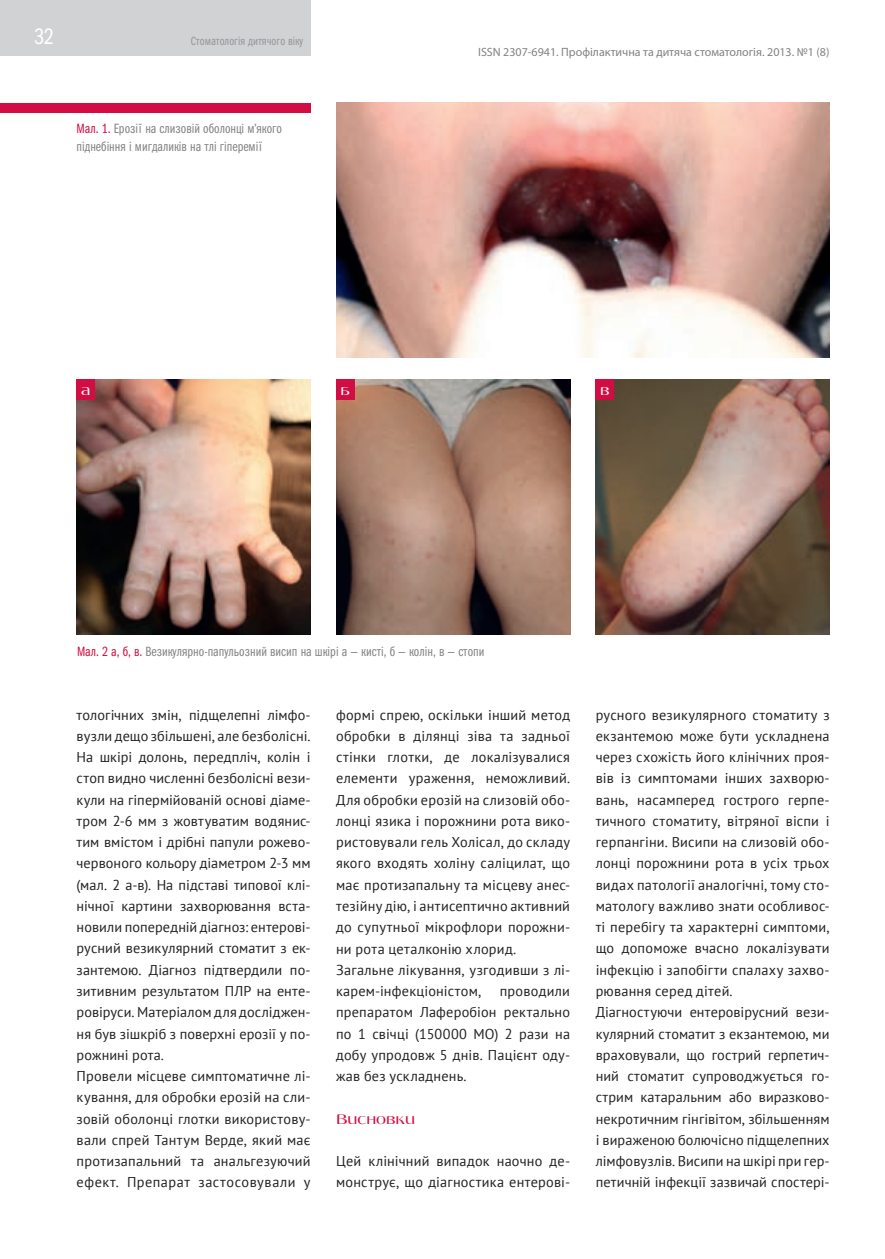
<style>
.page{position:relative;width:885px;height:1259px;background:#fff}
.page>*{position:absolute;margin:0;border:0;box-sizing:border-box;transform-origin:0 0}
.t1{font:22.5px "Franklin Gothic Book Cmp ITC";color:#fff}
.PIDZAG_Julia{font:15px "Angelica C";color:#d20d44}
.PIDZAG_Julia-2{font:15px "Angelica C";color:#fff}
.txt_main{font:14.25px/21.3px "PT Sans";letter-spacing:.015em;color:#231f20;text-align:justify}
.Pidpus_PDS{font:13.5px/18px "Franklin Gothic Book Cmp ITC";color:#808285}
.t2{font:12px "Myriad Pro";color:#808285}
.t3{font:12px "Franklin Gothic Book Cmp ITC";color:#939598}
.s1{color:#d20d44}
</style>
<div class="page">
<div style="left:0;top:0;width:310px;height:55px;background:#d1d2d4"></div>
<img style="left:336px;top:103px;width:493px;height:255px">
<div style="left:0;top:103px;width:310px;height:10px;background:#d20d44"></div>
<img style="left:77px;top:379px;width:233px;height:255px">
<img style="left:336px;top:379px;width:234px;height:255px">
<img style="left:595px;top:379px;width:234px;height:255px">
<div style="left:77px;top:379px;width:18px;height:21px;background:#d20d44"></div>
<div style="left:336px;top:379px;width:18px;height:21px;background:#d20d44"></div>
<div style="left:595px;top:379px;width:19px;height:21px;background:#d20d44"></div>
<h1 class="t1" style="left:34px;top:24px;width:21px">32</h1>
<p class="t3" style="left:191px;top:35px;width:114px">Стоматологія дитячого віку</p>
<p class="Pidpus_PDS" style="left:77px;top:120px;width:207px"><span class="s1">Мал. 1.</span> Ерозії на слизовій оболонці м’якого піднебіння і мигдаликів на тлі гіперемії</p>
<p class="t2" style="left:478px;top:44px;width:353px">ISSN 2307-6941. Профілактична та дитяча стоматологія. 2013. №1 (8)</p>
<p class="PIDZAG_Julia-2" style="left:81px;top:382px;width:11px">а</p>
<p class="PIDZAG_Julia-2" style="left:340px;top:382px;width:11px">б</p>
<p class="PIDZAG_Julia-2" style="left:600px;top:382px;width:11px">в</p>
<p class="Pidpus_PDS" style="left:77px;top:643px;width:409px"><span class="s1">Мал. 2 а, б, в.</span> Везикулярно-папульозний висип на шкірі а — кисті, б — колін, в — стопи</p>
<p class="txt_main" style="left:77px;top:703px;width:235px">тологічних змін, підщелепні лімфо&shy;вузли дещо збільшені, але безболісні.<br>На шкірі долонь, передпліч, колін і стоп видно численні безболісні вези&shy;кули на гіпермійованій основі діаме&shy;тром 2-6 мм з жовтуватим водянис&shy;тим вмістом і дрібні папули рожево&shy;червоного кольору діаметром 2-3 мм (мал. 2 а-в). На підставі типової клі&shy;нічної картини захворювання вста&shy;новили попередній діагноз: ентерові&shy;русний везикулярний стоматит з ек&shy;зантемою. Діагноз підтвердили по&shy;зитивним результатом ПЛР на енте&shy;ровіруси. Матеріалом для досліджен&shy;ня був зішкріб з поверхні ерозії у по&shy;рожнині рота.</p>
<p class="txt_main" style="left:77px;top:1065px;width:235px">Провели місцеве симптоматичне лі&shy;кування, для обробки ерозій на сли&shy;зовій оболонці глотки використову&shy;вали спрей Тантум Верде, який має протизапальний та анальгезуючий ефект. Препарат застосовували у</p>
<p class="txt_main" style="left:336px;top:703px;width:235px">формі спрею, оскільки інший метод обробки в ділянці зіва та задньої стінки глотки, де локалізувалися елементи ураження, неможливий.<br>Для обробки ерозій на слизовій обо&shy;лонці язика і порожнини рота вико&shy;ристовували гель Холісал, до складу якого входять холіну саліцилат, що має протизапальну та місцеву анес&shy;тезійну дію, і антисептично активний до супутньої мікрофлори порожни&shy;ни рота цеталконію хлорид.</p>
<p class="txt_main" style="left:336px;top:958px;width:235px">Загальне лікування, узгодивши з лі&shy;карем-інфекціоністом,</p>
<p class="txt_main" style="left:336px;top:980px;width:235px;text-indent:164px">проводили препаратом Лаферобіон ректально по 1 свічці (150000 МО) 2 рази на добу упродовж 5 днів. Пацієнт оду&shy;жав без ускладнень.</p>
<p class="PIDZAG_Julia" style="left:336px;top:1109px;width:81px">Висновки</p>
<p class="txt_main" style="left:336px;top:1150px;width:235px">Цей клінічний випадок наочно де&shy;монструє, що діагностика ентерові-</p>
<p class="txt_main" style="left:595px;top:703px;width:235px">русного везикулярного стоматиту з екзантемою може бути ускладнена через схожість його клінічних проя&shy;вів із симптомами інших захворю&shy;вань, насамперед гострого герпе&shy;тичного стоматиту, вітряної віспи і герпангіни. Висипи на слизовій обо&shy;лонці порожнини рота в усіх трьох видах патології аналогічні, тому сто&shy;матологу важливо знати особливос&shy;ті перебігу та характерні симптоми, що допоможе вчасно локалізувати інфекцію і запобігти спалаху захво&shy;рювання серед дітей.</p>
<p class="txt_main" style="left:595px;top:1001px;width:235px">Діагностуючи ентеровірусний вези&shy;кулярний стоматит з екзантемою, ми враховували, що гострий герпетич&shy;ний стоматит супроводжується го&shy;стрим катаральним або виразково&shy;некротичним гінгівітом, збільшенням і вираженою болючісно підщелепних лімфовузлів. Висипи на шкірі при гер&shy;петичній інфекції зазвичай спостері-</p>
</div>
